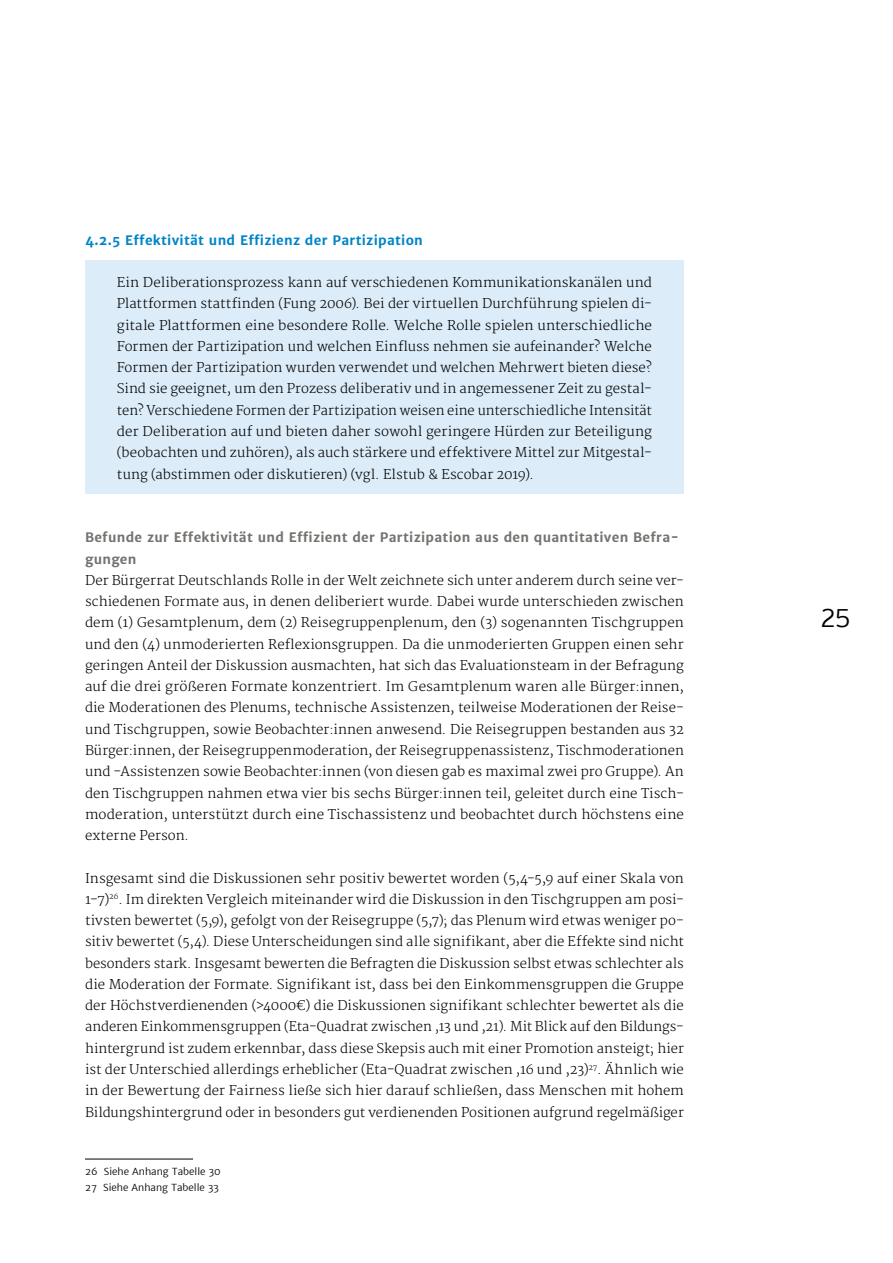
<style>
.page{position:relative;width:893px;height:1263px;background:#fff}
.page>*{position:absolute;margin:0;border:0;box-sizing:border-box;transform-origin:0 0}
.t1{font:300 25.5px "Interstate";color:#000}
.t2{font:300 13.2px/21.3px "Merriweather";letter-spacing:.005em;color:#000;text-align:justify}
.t3{font:700 13.2px/21.3px "Merriweather Sans";letter-spacing:.02em;color:#75726f}
.t4{font:700 13.2px "Merriweather Sans";letter-spacing:.02em;color:#0084c9}
.t5{font:300 9.75px/15.9px "Merriweather Sans";color:#000}
</style>
<div class="page">
<div style="left:85px;top:260px;width:599px;height:234px;background:#dcecf9"></div>
<hr style="left:85px;top:1159px;width:108px;height:1px;background:#000">
<p class="t4" style="left:85px;top:231px;width:339px">4.2.5 Effektivität und Effizienz der Partizipation</p>
<p class="t2" style="left:117px;top:272px;width:537px">Ein Deliberationsprozess kann auf verschiedenen Kommunikationskanälen und Plattformen stattfinden (Fung 2006). Bei der virtuellen Durchführung spielen di&shy;gitale Plattformen eine besondere Rolle. Welche Rolle spielen unterschiedliche Formen der Partizipation und welchen Einfluss nehmen sie aufeinander? Welche Formen der Partizipation wurden verwendet und welchen Mehrwert bieten diese?<br>Sind sie geeignet, um den Prozess deliberativ und in angemessener Zeit zu gestal&shy;ten? Verschiedene Formen der Partizipation weisen eine unterschiedliche Intensität der Deliberation auf und bieten daher sowohl geringere Hürden zur Beteiligung (beobachten und zuhören), als auch stärkere und effektivere Mittel zur Mitgestal&shy;tung (abstimmen oder diskutieren) (vgl. Elstub &amp; Escobar 2019).</p>
<p class="t3" style="left:85px;top:527px;width:596px">Befunde zur Effektivität und Effizient der Partizipation aus den quantitativen Befra&shy;gungen</p>
<p class="t2" style="left:85px;top:570px;width:600px">Der Bürgerrat Deutschlands Rolle in der Welt zeichnete sich unter anderem durch seine ver&shy;schiedenen Formate aus, in denen deliberiert wurde. Dabei wurde unterschieden zwischen dem (1) Gesamtplenum, dem (2) Reisegruppenplenum, den (3) sogenannten Tischgruppen und den (4) unmoderierten Reflexionsgruppen. Da die unmoderierten Gruppen einen sehr geringen Anteil der Diskussion ausmachten, hat sich das Evaluationsteam in der Befragung auf die drei größeren Formate konzentriert. Im Gesamtplenum waren alle Bürger:innen, die Moderationen des Plenums, technische Assistenzen, teilweise Moderationen der Reise&shy;und Tischgruppen, sowie Beobachter:innen anwesend. Die Reisegruppen bestanden aus 32<br>Bürger:innen, der Reisegruppenmoderation, der Reisegruppenassistenz, Tischmoderationen und -Assistenzen sowie Beobachter:innen (von diesen gab es maximal zwei pro Gruppe). An den Tischgruppen nahmen etwa vier bis sechs Bürger:innen teil, geleitet durch eine Tisch&shy;moderation, unterstützt durch eine Tischassistenz und beobachtet durch höchstens eine externe Person.</p>
<p class="t2" style="left:85px;top:868px;width:600px">Insgesamt sind die Diskussionen sehr positiv bewertet worden (5,4-5,9 auf einer Skala von 1-7)<sup>26</sup>. Im direkten Vergleich miteinander wird die Diskussion in den Tischgruppen am posi&shy;tivsten bewertet (5,9), gefolgt von der Reisegruppe (5,7); das Plenum wird etwas weniger po&shy;sitiv bewertet (5,4). Diese Unterscheidungen sind alle signifikant, aber die Effekte sind nicht besonders stark. Insgesamt bewerten die Befragten die Diskussion selbst etwas schlechter als die Moderation der Formate. Signifikant ist, dass bei den Einkommensgruppen die Gruppe der Höchstverdienenden (&gt;4000€) die Diskussionen signifikant schlechter bewertet als die anderen Einkommensgruppen (Eta-Quadrat zwischen ,13 und ,21). Mit Blick auf den Bildungs&shy;hintergrund ist zudem erkennbar, dass diese Skepsis auch mit einer Promotion ansteigt; hier ist der Unterschied allerdings erheblicher (Eta-Quadrat zwischen ,16 und ,23)<sup>27</sup>. Ähnlich wie in der Bewertung der Fairness ließe sich hier darauf schließen, dass Menschen mit hohem Bildungshintergrund oder in besonders gut verdienenden Positionen aufgrund regelmäßiger</p>
<p class="t5" style="left:85px;top:1163px;width:137px">26 Siehe Anhang Tabelle 30<br>27 Siehe Anhang Tabelle 33</p>
<h1 class="t1" style="left:821px;top:603px;width:31px">25</h1>
</div>
